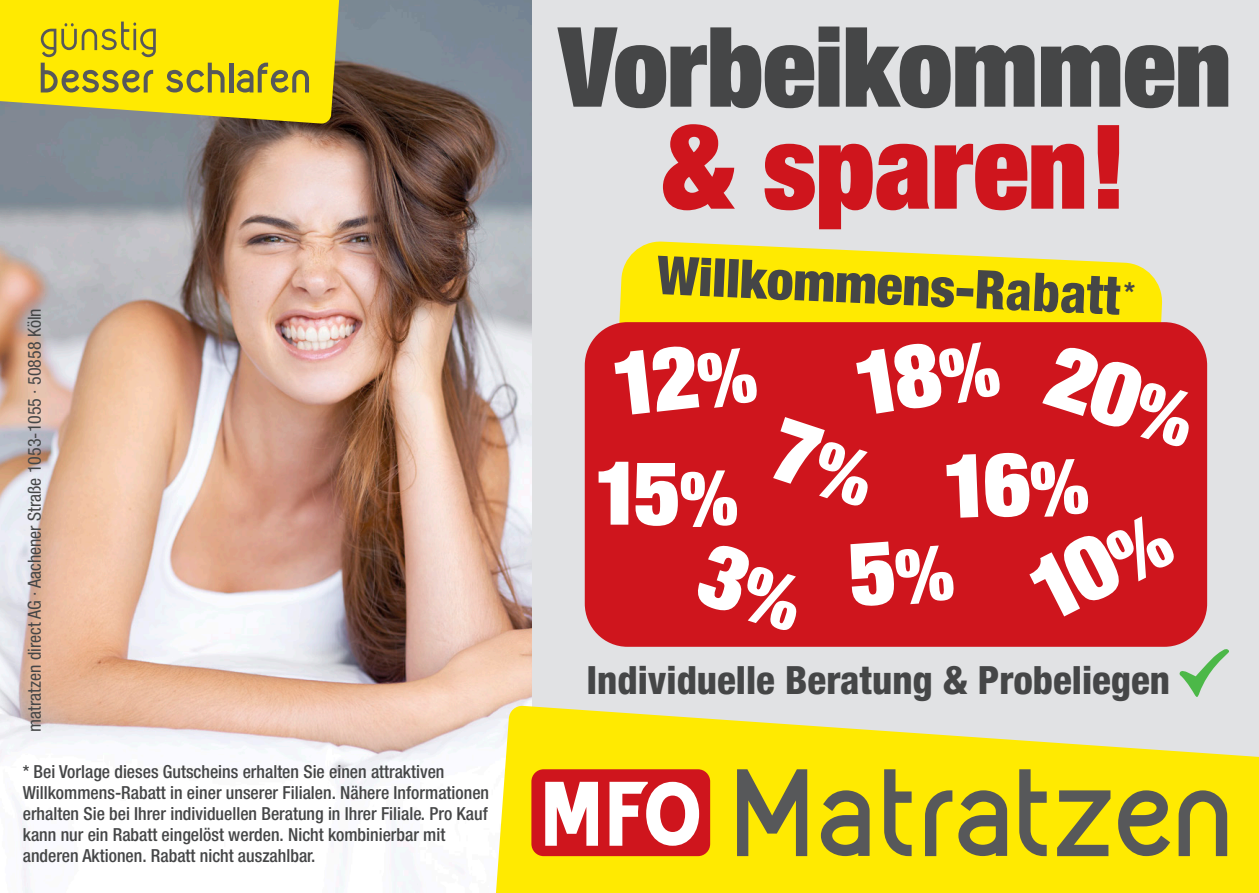
<style>
.page{position:relative;width:1259px;height:893px;background:#e1e2e4}
.page>*{position:absolute;margin:0;border:0;box-sizing:border-box;transform-origin:0 0}
.t1{font:900 expanded 117px "Helvetica Neue";color:#cf151d}
.t2{font:900 expanded 111px "Helvetica Neue";color:#454647}
.t3{font:900 expanded 88.8px "Helvetica Neue";color:#fff}
.t4{font:900 condensed 53.7px "Helvetica Neue";color:#454647}
.t5{font:800 condensed 39px "Helvetica Neue";color:#454647}
.t6{font:500 condensed 18px/21px "Helvetica Neue";color:#454647}
.t7{font:condensed 18px "Helvetica Neue";color:#454647}
.s1{font-weight:800}
.s2{font-size:74.7px}
</style>
<div class="page">
<img style="left:0;top:0;width:531px;height:893px">
<svg style="left:0;top:0;width:339px;height:124px;background:#e0d016"></svg>
<svg style="left:496px;top:705px;width:763px;height:188px;fill:#ffea01"></svg>
<div style="left:531px;top:769px;width:179px;height:87px;background:#cf151d;border-radius:12px"></div>
<svg style="left:545px;top:782px;width:53px;height:64px"></svg>
<svg style="left:609px;top:782px;width:90px;height:64px"></svg>
<svg style="left:737px;top:769px;width:70px;height:87px;background:#a69c2f"></svg>
<svg style="left:884px;top:769px;width:27px;height:87px;background:#a69c2f"></svg>
<svg style="left:925px;top:790px;width:27px;height:66px;background:#b1a62a"></svg>
<svg style="left:1019px;top:769px;width:27px;height:87px;background:#a69d2f"></svg>
<svg style="left:1057px;top:790px;width:53px;height:66px;background:#aaa02d"></svg>
<svg style="left:1118px;top:790px;width:52px;height:66px;background:#a49b30"></svg>
<svg style="left:1178px;top:790px;width:49px;height:66px;background:#aca22c"></svg>
<svg style="left:821px;top:790px;width:48px;height:66px;background:#989037"></svg>
<svg style="left:958px;top:790px;width:49px;height:66px;background:#999136"></svg>
<svg style="left:612px;top:241px;width:550px;height:84px;fill:#ffea01"></svg>
<div style="left:585px;top:322px;width:622px;height:325px;background:#cf151d;border-radius:43px"></div>
<svg style="left:1179px;top:649px;width:50px;height:48px"></svg>
<p class="t7" style="left:24px;top:732px;width:425px;rotate:-90deg">matratzen direct AG · Aachener Straße 1053-1055 · 50858 Köln</p>
<p class="t6" style="left:23px;top:761px;width:468px">* Bei Vorlage dieses Gutscheins erhalten Sie einen attraktiven Willkommens-Rabatt in einer unserer Filialen. Nähere Informationen erhalten Sie bei Ihrer individuellen Beratung in Ihrer Filiale. Pro Kauf kann nur ein Rabatt eingelöst werden. Nicht kombinierbar mit anderen Aktionen. Rabatt nicht auszahlbar.</p>
<h2 class="t2" style="left:558px;top:-4px;width:674px">Vorbeikommen</h2>
<h1 class="t1" style="left:662px;top:92px;width:466px">&amp; sparen!</h1>
<h3 class="t4" style="left:659px;top:241px;width:479px;rotate:3deg">Willkommens-R<span class="s1">abatt</span> <sup>*</sup></h3>
<h3 class="t3" style="left:594px;top:436px;width:145px">15<span class="s2">%</span></h3>
<h3 class="t5" style="left:586px;top:656px;width:585px">Individuelle Beratung &amp; Probeliegen</h3>
</div>
